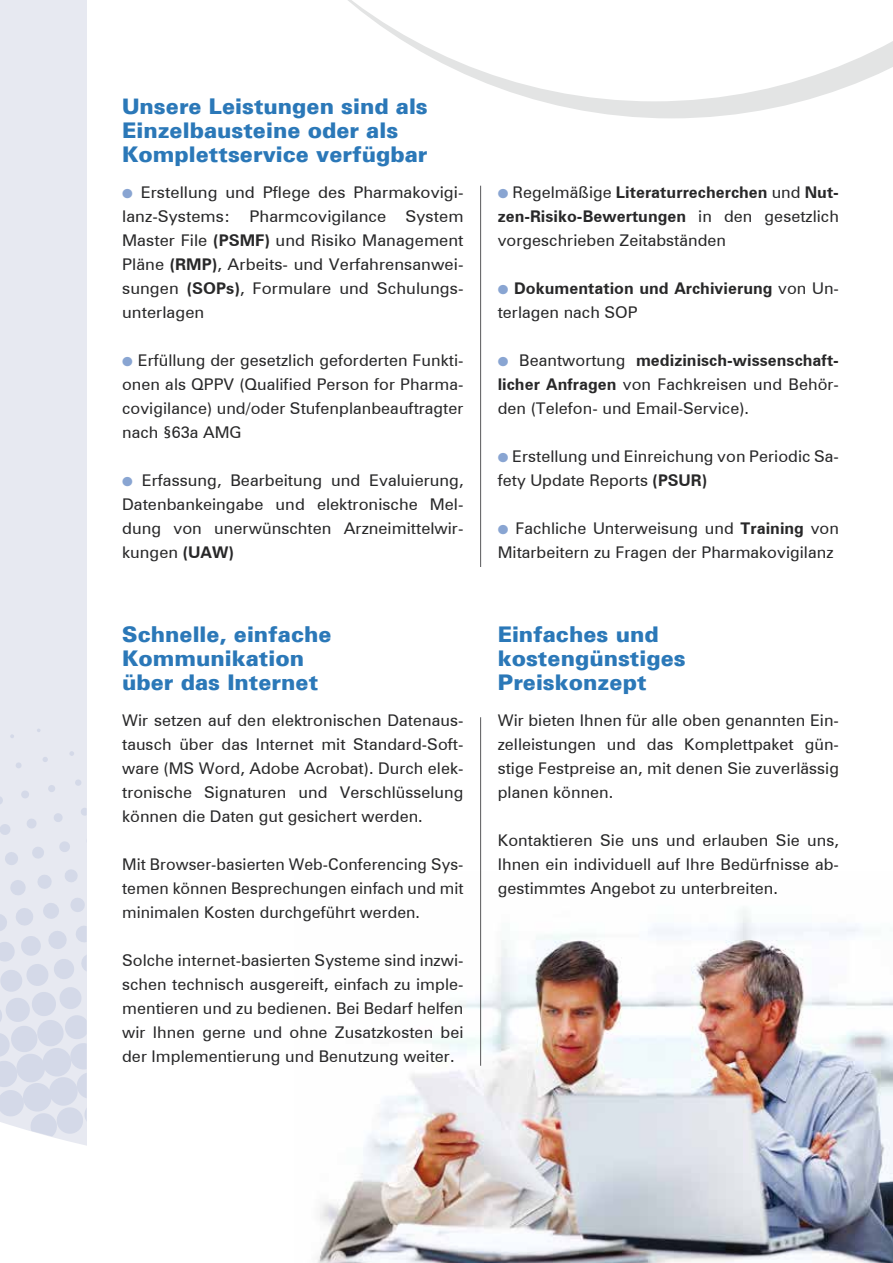
<style>
.page{position:relative;width:893px;height:1263px;background:#fff}
.page>*{position:absolute;margin:0;border:0;box-sizing:border-box;transform-origin:0 0}
.t1{font:900 21.6px/24px "Zurich BT";color:#2b78b8}
.t2{font:16.2px/24px "Zurich BT";color:#282829;text-align:justify}
.t3{font:700 16.2px/24px "Zurich BT";color:#282829}
.s1{color:#89a5d2}
.s2{font-weight:700}
.s3{font-weight:400}
</style>
<div class="page">
<div style="left:0;top:0;width:87px;height:1172px;background:#e7e9f1"></div>
<div style="left:48px;top:785px;width:8px;height:7px;background:#d4d9e8;border-radius:3px"></div>
<div style="left:75px;top:779px;width:7px;height:7px;background:#d4d9e8;border-radius:50%"></div>
<div style="left:15px;top:762px;width:7px;height:7px;background:#d4d9e8;border-radius:3px"></div>
<svg style="left:43px;top:757px;width:5px;height:5px"></svg>
<svg style="left:69px;top:751px;width:5px;height:5px"></svg>
<svg style="left:10px;top:734px;width:4px;height:4px"></svg>
<svg style="left:0;top:790px;width:87px;height:351px"></svg>
<svg style="left:541px;top:101px;width:260px;height:17px;fill:#e3e4e4"></svg>
<svg style="left:348px;top:0;width:545px;height:101px"></svg>
<img style="left:317px;top:871px;width:576px;height:392px">
<hr style="left:480px;top:717px;width:1px;height:349px;background:#58585a">
<hr style="left:480px;top:186px;width:1px;height:381px;background:#58585a">
<h1 class="t1" style="left:122px;top:94px;width:307px">Unsere Leistungen sind als<br>Einzelbausteine oder als<br>Komplettservice verfügbar</h1>
<p class="t2" style="left:122px;top:180px;width:343px"><span class="s1">●</span> Erstellung und Pflege des Pharmakovigi&shy;lanz-Systems: Pharmcovigilance System Master File <span class="s2">(PSMF)</span> und Risiko Management Pläne <span class="s2">(RMP)</span>, Arbeits- und Verfahrensanwei&shy;sungen <span class="s2">(SOPs)</span>, Formulare und Schulungs&shy;unterlagen</p>
<p class="t2" style="left:122px;top:348px;width:343px"><span class="s1">●</span> Erfüllung der gesetzlich geforderten Funkti&shy;onen als QPPV (Qualified Person for Pharma&shy;covigilance) und/oder Stufenplanbeauftragter nach §63a AMG</p>
<p class="t2" style="left:122px;top:468px;width:343px"><span class="s1">●</span> Erfassung, Bearbeitung und Evaluierung, Datenbankeingabe und elektronische Mel&shy;dung von unerwünschten Arzneimittelwir&shy;kungen <span class="s2">(UAW)</span></p>
<h1 class="t1" style="left:122px;top:622px;width:211px">Schnelle, einfache<br>Kommunikation über das Internet</h1>
<p class="t2" style="left:122px;top:708px;width:343px">Wir setzen auf den elektronischen Datenaus&shy;tausch über das Internet mit Standard-Soft&shy;ware (MS Word, Adobe Acrobat). Durch elek&shy;tronische Signaturen und Verschlüsselung können die Daten gut gesichert werden.</p>
<p class="t2" style="left:122px;top:852px;width:343px">Mit Browser-basierten Web-Conferencing Sys&shy;temen können Besprechungen einfach und mit minimalen Kosten durchgeführt werden.</p>
<p class="t2" style="left:122px;top:948px;width:343px">Solche internet-basierten Systeme sind inzwi&shy;schen technisch ausgereift, einfach zu imple&shy;mentieren und zu bedienen. Bei Bedarf helfen wir Ihnen gerne und ohne Zusatzkosten bei der Implementierung und Benutzung weiter.</p>
<p class="t2" style="left:498px;top:180px;width:343px"><span class="s1">●</span> Regelmäßige <span class="s2">Literaturrecherchen</span> und <span class="s2">Nut&shy;zen-Risiko-Bewertungen</span> in den gesetzlich vorgeschrieben Zeitabständen</p>
<p class="t3" style="left:498px;top:276px;width:343px"><span class="s1">●</span> Dokumentation und Archivierung <span class="s3">von Un&shy;terlagen nach SOP</span></p>
<p class="t2" style="left:498px;top:348px;width:343px"><span class="s1">●</span> Beantwortung <span class="s2">medizinisch-wissenschaft&shy;licher Anfragen</span> von Fachkreisen und Behör&shy;den (Telefon- und Email-Service).</p>
<p class="t2" style="left:498px;top:444px;width:343px"><span class="s1">●</span> Erstellung und Einreichung von Periodic Sa&shy;fety Update Reports <span class="s2">(PSUR)</span></p>
<p class="t2" style="left:498px;top:516px;width:343px"><span class="s1">●</span> Fachliche Unterweisung und <span class="s2">Training</span> von<br>Mitarbeitern zu Fragen der Pharmakovigilanz</p>
<h1 class="t1" style="left:498px;top:622px;width:190px">Einfaches und kostengünstiges<br>Preiskonzept</h1>
<p class="t2" style="left:498px;top:708px;width:343px">Wir bieten Ihnen für alle oben genannten Ein&shy;zelleistungen und das Komplettpaket gün&shy;stige Festpreise an, mit denen Sie zuverlässig planen können.</p>
<p class="t2" style="left:498px;top:828px;width:343px">Kontaktieren Sie uns und erlauben Sie uns, Ihnen ein individuell auf Ihre Bedürfnisse ab&shy;gestimmtes Angebot zu unterbreiten.</p>
</div>
